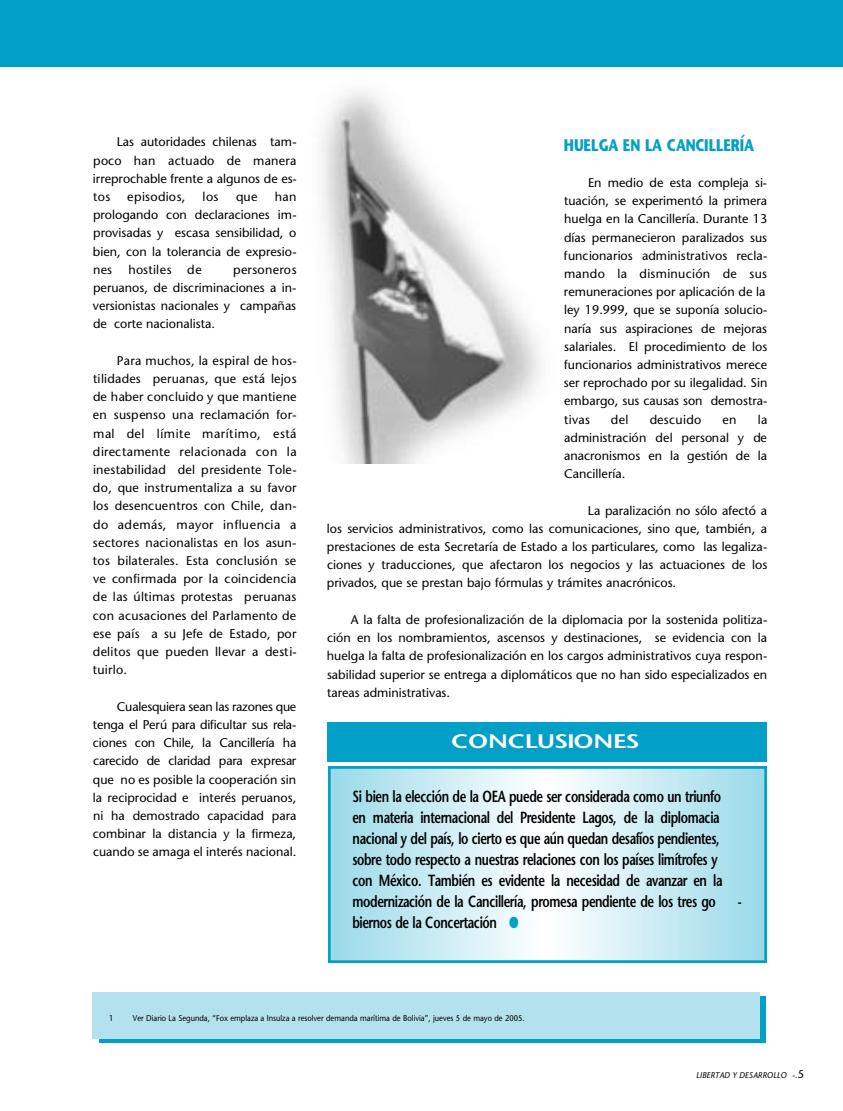
<style>
.page{position:relative;width:843px;height:1111px;background:#fff}
.page>*{position:absolute;margin:0;border:0;box-sizing:border-box;transform-origin:0 0}
.t1{font:600 19.6px "Stone Sans";color:#fff;scale:1.3 1}
.t2{font:700 16.8px "Stone Sans";letter-spacing:-.015em;color:#02a0c6;scale:.8 1}
.t3{font:600 16.1px/21px "Stone Sans";color:#000;scale:.75 1}
.t4{font:12.6px/18.2px "Stone Sans";color:#000;text-align:justify}
.t5{font:12.6px "Stone Sans";letter-spacing:.03em;color:#000}
.t6{font:8.4px "Stone Sans";color:#000;scale:.9 1}
.t7{font:italic 8.4px "Stone Sans";color:#000}
.s1{color:#02a0c6}
.s2{font-style:normal}
.s3{font-style:normal;font-size:11.2px}
</style>
<div class="page">
<img style="left:321px;top:91px;width:219px;height:373px">
<div style="left:0;top:0;width:842px;height:67px;background:#02a0c6"></div>
<img style="left:328px;top:766px;width:438px;height:196px">
<div style="left:327px;top:721px;width:439px;height:40px;background:#02a0c6"></div>
<svg style="left:99px;top:996px;width:666px;height:47px;background:#24accd"></svg>
<div style="left:92px;top:992px;width:667px;height:46px;background:#b3e2ee"></div>
<p class="t4" style="left:93px;top:134px;width:205px;text-indent:24px">Las autoridades chilenas tam&shy;poco han actuado de manera irreprochable frente a algunos de es&shy;tos</p>
<p class="t4" style="left:93px;top:189px;width:205px;text-indent:182px">han prologando con declaraciones im&shy;provisadas y escasa sensibilidad, o bien, con la tolerancia de expresio&shy;nes</p>
<p class="t5" style="left:127px;top:192px;width:60px">episodios,</p>
<p class="t4" style="left:202px;top:189px;width:17px">los</p>
<p class="t4" style="left:236px;top:189px;width:23px">que</p>
<p class="t5" style="left:128px;top:264px;width:75px">hostiles de</p>
<p class="t4" style="left:93px;top:262px;width:205px;text-indent:140px">personeros peruanos, de discriminaciones a in&shy;versionistas nacionales y campañas de corte nacionalista.</p>
<p class="t4" style="left:93px;top:353px;width:205px;text-indent:24px">Para muchos, la espiral de hos&shy;tilidades peruanas, que está lejos de haber concluido y que mantiene en suspenso una reclamación for&shy;mal del límite marítimo, está directamente relacionada con la inestabilidad del presidente Tole&shy;do, que instrumentaliza a su favor los desencuentros con Chile, dan&shy;do además, mayor influencia a sectores nacionalistas en los asun&shy;tos bilaterales. Esta conclusión se ve confirmada por la coincidencia de las últimas protestas peruanas con acusaciones del Parlamento de ese país a su Jefe de Estado, por delitos que pueden llevar a desti&shy;t u i r l o .</p>
<p class="t4" style="left:93px;top:698px;width:205px;text-indent:24px">Cualesquiera sean las razones que tenga el Perú para dificultar sus rela&shy;ciones con Chile, la Cancillería ha carecido de claridad para expresar que no es posible la cooperación sin la reciprocidad e interés peruanos, ni ha demostrado capacidad para combinar la distancia y la firmeza, cuando se amaga el interés nacional.</p>
<h2 class="t2" style="left:564px;top:138px;width:239px">HUELGA EN LA CANCILLERÍA</h2>
<p class="t4" style="left:564px;top:175px;width:205px;text-align:left;text-indent:24px">En medio de esta compleja si&shy;tuación, se experimentó la primera huelga en la Cancillería. Durante 13 días permanecieron paralizados sus funcionarios administrativos recla&shy;mando la disminución de sus remuneraciones por aplicación de la ley 19.999, que se suponía solucio&shy;naría sus aspiraciones de mejoras salariales. El procedimiento de los funcionarios administrativos merece ser reprochado por su ilegalidad. Sin embargo, sus causas son demostra&shy;tivas</p>
<p class="t4" style="left:564px;top:411px;width:205px;text-indent:193px">la administración del personal y de anacronismos en la gestión de la Cancillería.</p>
<p class="t4" style="left:327px;top:502px;width:442px;text-indent:261px">La paralización no sólo afectó a los servicios administrativos, como las comunicaciones, sino que, también, a prestaciones de esta Secretaría de Estado a los particulares, como las legaliza&shy;ciones y traducciones, que afectaron los negocios y las actuaciones de los privados, que se prestan bajo fórmulas y trámites anacrónicos.</p>
<p class="t4" style="left:327px;top:612px;width:442px;text-indent:24px">A la falta de profesionalización de la diplomacia por la sostenida politiza&shy;ción en los nombramientos, ascensos y destinaciones, se evidencia con la huelga la falta de profesionalización en los cargos administrativos cuya respon&shy;sabilidad superior se entrega a diplomáticos que no han sido especializados en tareas administrativas.</p>
<p class="t4" style="left:611px;top:411px;width:19px">del</p>
<p class="t5" style="left:649px;top:414px;width:53px">descuido</p>
<p class="t4" style="left:722px;top:411px;width:16px">en</p>
<h1 class="t1" style="left:451px;top:734px;width:146px">C O N C L U S I O N E S</h1>
<p class="t3" style="left:352px;top:787px;width:494px">Si bien la elección de la OEA puede ser considerada como un triunfo en materia internacional del Presidente Lagos, de la diplomacia nacional y del país, lo cierto es que aún quedan desafíos pendientes, sobre todo respecto a nuestras relaciones con los países limítrofes y con México. También es evidente la necesidad de avanzar en la modernización de la Cancillería, promesa pendiente de los tres go</p>
<p class="t3" style="left:352px;top:913px;width:223px">biernos de la Concertación <span class="s1">●</span></p>
<p class="t3" style="left:737px;top:892px;width:7px">-</p>
<p class="t6" style="left:109px;top:1015px;width:6px">1</p>
<p class="t6" style="left:133px;top:1015px;width:436px">Ver Diario La Segunda, “Fox emplaza a Insulza a resolver demanda marítima de Bolivia”, jueves 5 de mayo de 2005.</p>
<p class="t7" style="left:696px;top:1071px;width:109px">LIBERTAD Y DESARROLLO <span class="s2">-.</span><span class="s3">5</span></p>
</div>
